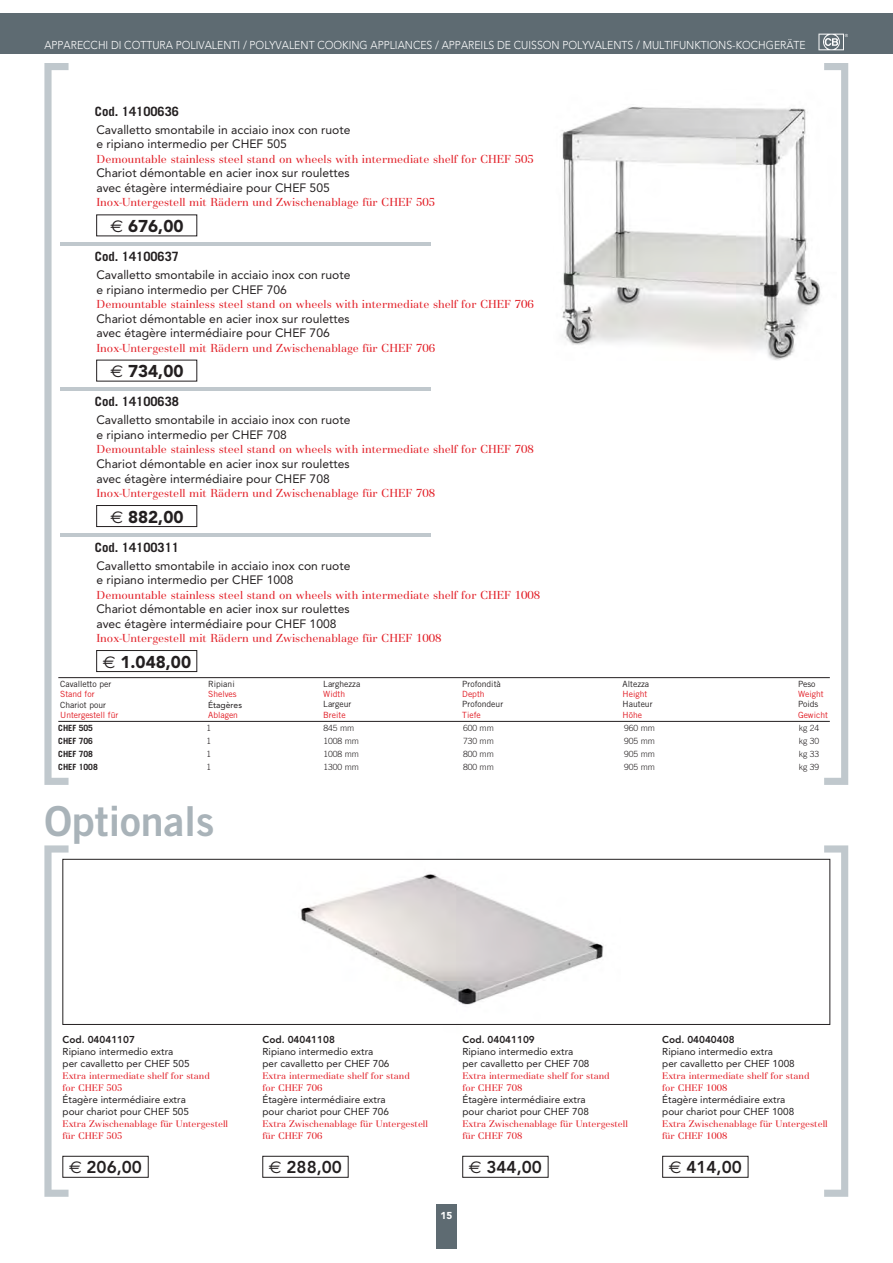
<style>
.page{position:relative;width:893px;height:1263px;background:#fff}
.page>*{position:absolute;margin:0;border:0;box-sizing:border-box;transform-origin:0 0}
.t1{font:41.25px "Trade Gothic LT Std Bd 2";color:#a9b3b9}
.t2{font:900 17.1px "Avenir LT Std";color:#231f20}
.t3{font:800 17.1px "Avenir LT Std";color:#231f20}
.t4{font:700 12.75px "Trade Gothic LT Std";color:#231f20}
.t5{font:12.15px/14.5px "Avenir LT Std";color:#231f20}
.t6{font:12.15px "Basilia T";color:#e11a22}
.t7{font:300 11.4px "Avenir LT Std";color:#fff;scale:.92 1}
.t8{font:9.9px/12px "Avenir LT Std";color:#231f20}
.t9{font:9.9px/12px "Basilia T";color:#e11a22}
.t10{font:800 9.9px "Avenir LT Std";color:#231f20}
.t11{font:900 9.9px "Avenir LT Std";color:#fff}
.t12{font:8.55px "Trade Gothic LT Std";color:#231f20}
.t13{font:300 8.55px "Trade Gothic LT Std";color:#231f20}
.t14{font:8.55px "Trade Gothic LT Std";color:#e11a22}
.t15{font:700 8.55px "Trade Gothic LT Std";color:#231f20}
.t16{font:8.55px "Avenir LT Std";color:#231f20}
.t17{font:4.2px "Helvetica Neue LT Std";color:#fff}
.s1{font-family:"Euro Sans Std";font-weight:400}
</style>
<div class="page">
<div style="left:0;top:13px;width:12px;height:41px;background:#5e6b72"></div>
<div style="left:12px;top:13px;width:881px;height:41px;background:#5e6b72"></div>
<svg style="left:818px;top:34px;width:26px;height:16px"></svg>
<div style="left:436px;top:1205px;width:20px;height:44px;background:#5e6b72"></div>
<svg style="left:44px;top:63px;width:25px;height:722px"></svg>
<img style="left:272px;top:858px;width:349px;height:147px">
<svg style="left:824px;top:63px;width:24px;height:722px"></svg>
<div style="left:63px;top:859px;width:767px;height:166px;border:1px solid #231f20"></div>
<hr style="left:60px;top:242px;width:370px;height:4px;background:#c0c8cd">
<hr style="left:58px;top:677px;width:772px;height:1px;background:#231f20">
<hr style="left:58px;top:721px;width:772px;height:1px;background:#231f20">
<hr style="left:60px;top:387px;width:370px;height:4px;background:#c0c8cd">
<hr style="left:60px;top:533px;width:370px;height:3px;background:#c0c8cd">
<div style="left:63px;top:1156px;width:85px;height:22px;border:1px solid #231f20"></div>
<div style="left:662px;top:1156px;width:86px;height:22px;border:1px solid #231f20"></div>
<div style="left:263px;top:1156px;width:85px;height:22px;border:1px solid #231f20"></div>
<div style="left:462px;top:1156px;width:86px;height:22px;border:1px solid #231f20"></div>
<img style="left:561px;top:89px;width:275px;height:272px">
<div style="left:96px;top:505px;width:101px;height:22px;border:1px solid #231f20"></div>
<div style="left:96px;top:650px;width:101px;height:22px;border:1px solid #231f20"></div>
<svg style="left:44px;top:845px;width:25px;height:352px"></svg>
<svg style="left:824px;top:845px;width:24px;height:352px"></svg>
<p class="t7" style="left:44px;top:41px;width:829px">APPARECCHI DI COTTURA POLIVALENTI / POLYVALENT COOKING APPLIANCES / APPAREILS DE CUISSON POLYVALENTS / MULTIFUNKTIONS-KOCHGERÄTE</p>
<p class="t17" style="left:845px;top:33px;width:5px">®</p>
<p class="t4" style="left:95px;top:106px;width:86px">Cod. 14100636</p>
<p class="t5" style="left:96px;top:123px;width:256px">Cavalletto smontabile in acciaio inox con ruote e ripiano intermedio per CHEF 505</p>
<p class="t6" style="left:96px;top:154px;width:439px">Demountable stainless steel stand on wheels with intermediate shelf for CHEF 505</p>
<p class="t5" style="left:96px;top:167px;width:255px">Chariot démontable en acier inox sur roulettes avec étagère intermédiaire pour CHEF 505</p>
<p class="t6" style="left:96px;top:198px;width:340px">Inox-Untergestell mit Rädern und Zwischenablage für CHEF 505</p>
<h2 class="t2" style="left:111px;top:219px;width:74px"><span class="s1">€</span> 676,00</h2>
<p class="t4" style="left:95px;top:252px;width:86px">Cod. 14100637</p>
<p class="t5" style="left:96px;top:269px;width:256px">Cavalletto smontabile in acciaio inox con ruote e ripiano intermedio per CHEF 706</p>
<p class="t6" style="left:96px;top:300px;width:439px">Demountable stainless steel stand on wheels with intermediate shelf for CHEF 706</p>
<p class="t5" style="left:96px;top:312px;width:255px">Chariot démontable en acier inox sur roulettes avec étagère intermédiaire pour CHEF 706</p>
<p class="t6" style="left:96px;top:343px;width:340px">Inox-Untergestell mit Rädern und Zwischenablage für CHEF 706</p>
<h2 class="t2" style="left:111px;top:364px;width:74px"><span class="s1">€</span> 734,00</h2>
<p class="t4" style="left:95px;top:397px;width:86px">Cod. 14100638</p>
<p class="t5" style="left:96px;top:414px;width:256px">Cavalletto smontabile in acciaio inox con ruote e ripiano intermedio per CHEF 708</p>
<p class="t6" style="left:96px;top:445px;width:439px">Demountable stainless steel stand on wheels with intermediate shelf for CHEF 708</p>
<p class="t5" style="left:96px;top:458px;width:255px">Chariot démontable en acier inox sur roulettes avec étagère intermédiaire pour CHEF 708</p>
<p class="t6" style="left:96px;top:489px;width:340px">Inox-Untergestell mit Rädern und Zwischenablage für CHEF 708</p>
<h2 class="t2" style="left:111px;top:510px;width:74px"><span class="s1">€</span> 882,00</h2>
<p class="t5" style="left:96px;top:559px;width:256px">Cavalletto smontabile in acciaio inox con ruote e ripiano intermedio per CHEF 1008</p>
<p class="t6" style="left:96px;top:590px;width:445px">Demountable stainless steel stand on wheels with intermediate shelf for CHEF 1008</p>
<p class="t5" style="left:96px;top:603px;width:255px">Chariot démontable en acier inox sur roulettes avec étagère intermédiaire pour CHEF 1008</p>
<p class="t6" style="left:96px;top:634px;width:347px">Inox-Untergestell mit Rädern und Zwischenablage für CHEF 1008</p>
<p class="t4" style="left:95px;top:542px;width:86px">Cod. 14100311</p>
<h2 class="t2" style="left:103px;top:655px;width:90px"><span class="s1">€</span> 1.048,00</h2>
<p class="t12" style="left:60px;top:681px;width:53px">Cavalletto per</p>
<p class="t14" style="left:60px;top:691px;width:36px">Stand for</p>
<p class="t12" style="left:60px;top:701px;width:47px">Chariot pour</p>
<p class="t14" style="left:60px;top:711px;width:60px">Untergestell für</p>
<p class="t12" style="left:208px;top:681px;width:28px">Ripiani</p>
<p class="t14" style="left:208px;top:691px;width:30px">Shelves</p>
<p class="t16" style="left:208px;top:701px;width:35px">Étagères</p>
<p class="t14" style="left:208px;top:711px;width:31px">Ablagen</p>
<p class="t12" style="left:323px;top:680px;width:39px">Larghezza</p>
<p class="t14" style="left:323px;top:691px;width:23px">Width</p>
<p class="t12" style="left:323px;top:701px;width:30px">Largeur</p>
<p class="t14" style="left:323px;top:711px;width:24px">Breite</p>
<p class="t12" style="left:462px;top:680px;width:40px">Profondità</p>
<p class="t14" style="left:462px;top:691px;width:24px">Depth</p>
<p class="t12" style="left:462px;top:701px;width:42px">Profondeur</p>
<p class="t14" style="left:462px;top:711px;width:20px">Tiefe</p>
<p class="t12" style="left:623px;top:680px;width:28px">Altezza</p>
<p class="t14" style="left:623px;top:691px;width:26px">Height</p>
<p class="t12" style="left:623px;top:701px;width:31px">Hauteur</p>
<p class="t14" style="left:623px;top:711px;width:21px">Höhe</p>
<p class="t12" style="left:798px;top:680px;width:19px">Peso</p>
<p class="t14" style="left:798px;top:691px;width:27px">Weight</p>
<p class="t12" style="left:798px;top:701px;width:22px">Poids</p>
<p class="t14" style="left:798px;top:711px;width:31px">Gewicht</p>
<p class="t15" style="left:58px;top:725px;width:36px">CHEF 505</p>
<p class="t13" style="left:206px;top:725px;width:6px">1</p>
<p class="t13" style="left:323px;top:725px;width:32px">845 mm</p>
<p class="t13" style="left:463px;top:725px;width:32px">600 mm</p>
<p class="t13" style="left:624px;top:725px;width:32px">960 mm</p>
<p class="t13" style="left:799px;top:725px;width:22px">kg 24</p>
<p class="t15" style="left:58px;top:738px;width:36px">CHEF 706</p>
<p class="t13" style="left:206px;top:738px;width:6px">1</p>
<p class="t13" style="left:323px;top:738px;width:37px">1008 mm</p>
<p class="t13" style="left:463px;top:738px;width:32px">730 mm</p>
<p class="t13" style="left:624px;top:738px;width:32px">905 mm</p>
<p class="t13" style="left:799px;top:738px;width:22px">kg 30</p>
<p class="t15" style="left:58px;top:751px;width:36px">CHEF 708</p>
<p class="t13" style="left:206px;top:751px;width:6px">1</p>
<p class="t13" style="left:323px;top:751px;width:37px">1008 mm</p>
<p class="t13" style="left:463px;top:751px;width:32px">800 mm</p>
<p class="t13" style="left:624px;top:751px;width:32px">905 mm</p>
<p class="t13" style="left:799px;top:751px;width:22px">kg 33</p>
<p class="t15" style="left:58px;top:763px;width:41px">CHEF 1008</p>
<p class="t13" style="left:206px;top:763px;width:6px">1</p>
<p class="t13" style="left:323px;top:763px;width:37px">1300 mm</p>
<p class="t13" style="left:463px;top:763px;width:32px">800 mm</p>
<p class="t13" style="left:624px;top:763px;width:32px">905 mm</p>
<p class="t13" style="left:799px;top:763px;width:22px">kg 39</p>
<h1 class="t1" style="left:44px;top:797px;width:171px">Optionals</h1>
<p class="t10" style="left:63px;top:1035px;width:74px">Cod. 04041107</p>
<p class="t8" style="left:63px;top:1046px;width:128px">Ripiano intermedio extra per cavalletto per CHEF 505</p>
<p class="t9" style="left:63px;top:1070px;width:149px">Extra intermediate shelf for stand for CHEF 505</p>
<p class="t8" style="left:63px;top:1094px;width:128px">Étagère intermédiaire extra pour chariot pour CHEF 505</p>
<p class="t9" style="left:63px;top:1118px;width:167px">Extra Zwischenablage für Untergestell für CHEF 505</p>
<h2 class="t3" style="left:69px;top:1160px;width:74px"><span class="s1">€</span> 206,00</h2>
<p class="t10" style="left:263px;top:1035px;width:74px">Cod. 04041108</p>
<p class="t8" style="left:263px;top:1046px;width:128px">Ripiano intermedio extra per cavalletto per CHEF 706</p>
<p class="t9" style="left:263px;top:1070px;width:149px">Extra intermediate shelf for stand for CHEF 706</p>
<p class="t8" style="left:263px;top:1094px;width:128px">Étagère intermédiaire extra pour chariot pour CHEF 706</p>
<p class="t9" style="left:263px;top:1118px;width:167px">Extra Zwischenablage für Untergestell für CHEF 706</p>
<h2 class="t3" style="left:269px;top:1160px;width:74px"><span class="s1">€</span> 288,00</h2>
<p class="t10" style="left:462px;top:1035px;width:74px">Cod. 04041109</p>
<p class="t8" style="left:462px;top:1046px;width:128px">Ripiano intermedio extra per cavalletto per CHEF 708</p>
<p class="t9" style="left:462px;top:1070px;width:149px">Extra intermediate shelf for stand for CHEF 708</p>
<p class="t8" style="left:462px;top:1094px;width:128px">Étagère intermédiaire extra pour chariot pour CHEF 708</p>
<p class="t9" style="left:462px;top:1118px;width:167px">Extra Zwischenablage für Untergestell für CHEF 708</p>
<h2 class="t3" style="left:469px;top:1160px;width:74px"><span class="s1">€</span> 344,00</h2>
<p class="t11" style="left:440px;top:1211px;width:13px">15</p>
<p class="t10" style="left:662px;top:1035px;width:74px">Cod. 04040408</p>
<p class="t8" style="left:662px;top:1046px;width:134px">Ripiano intermedio extra<br>per cavalletto per CHEF 1008</p>
<p class="t9" style="left:662px;top:1070px;width:149px">Extra intermediate shelf for stand for CHEF 1008</p>
<p class="t8" style="left:662px;top:1094px;width:133px">Étagère intermédiaire extra pour chariot pour CHEF 1008</p>
<p class="t9" style="left:662px;top:1118px;width:167px">Extra Zwischenablage für Untergestell für CHEF 1008</p>
<h2 class="t3" style="left:669px;top:1160px;width:74px"><span class="s1">€</span> 414,00</h2>
</div>
